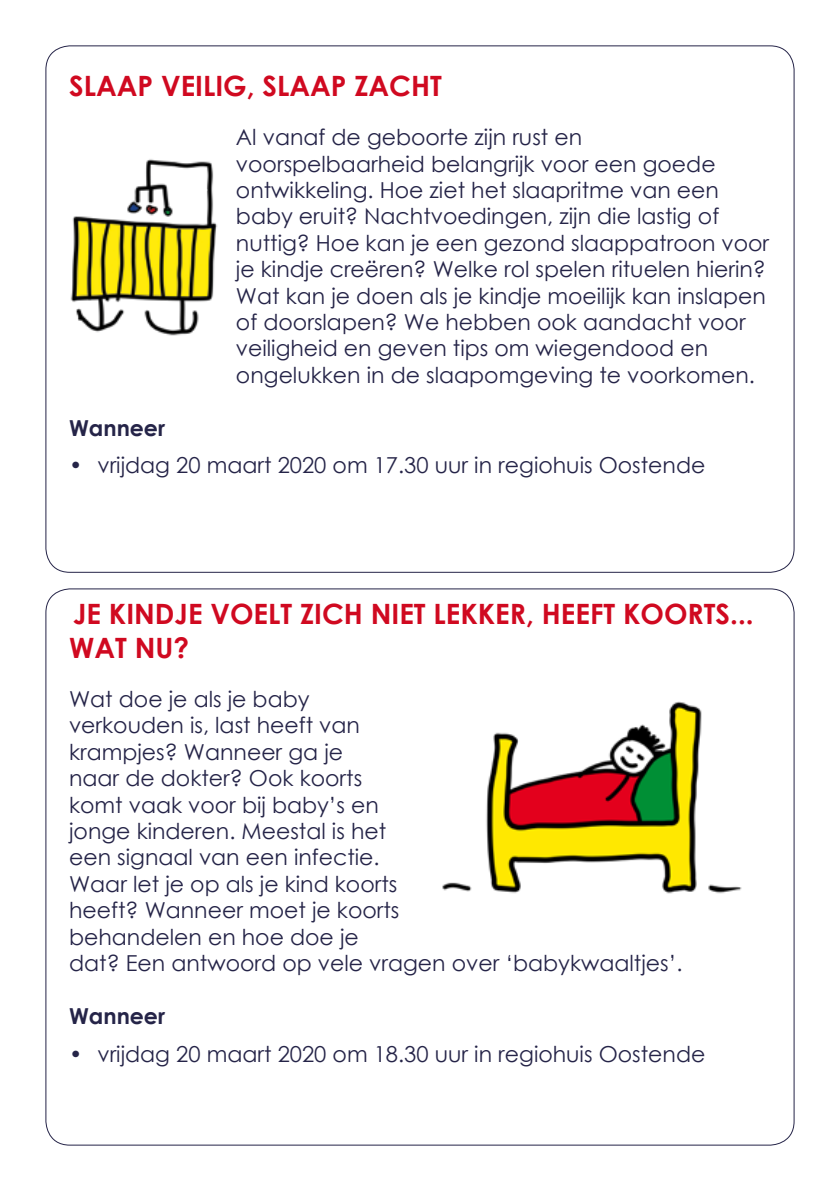
<style>
.page{position:relative;width:840px;height:1191px;background:#fff}
.page>*{position:absolute;margin:0;border:0;box-sizing:border-box;transform-origin:0 0}
.t1{font:700 28px/33.6px "Century Gothic";color:#d00920}
.t2{font:22px/26.4px "Century Gothic";color:#252448}
.t3{font:700 22px "Century Gothic";color:#252448}
</style>
<div class="page">
<img style="left:70px;top:159px;width:148px;height:177px">
<img style="left:442px;top:701px;width:300px;height:193px">
<p class="t1" style="left:69px;top:68px;width:374px">SLAAP VEILIG, SLAAP ZACHT</p>
<p class="t2" style="left:236px;top:124px;width:534px">Al vanaf de geboorte zijn rust en voorspelbaarheid belangrijk voor een goede ontwikkeling. Hoe ziet het slaapritme van een baby eruit? Nachtvoedingen, zijn die lastig of nuttig? Hoe kan je een gezond slaappatroon voor je kindje creëren? Welke rol spelen rituelen hierin?<br>Wat kan je doen als je kindje moeilijk kan inslapen of doorslapen? We hebben ook aandacht voor veiligheid en geven tips om wiegendood en ongelukken in de slaapomgeving te voorkomen.</p>
<p class="t3" style="left:69px;top:411px;width:97px">Wanneer</p>
<p class="t2" style="left:69px;top:452px;width:637px">• vrijdag 20 maart 2020 om 17.30 uur in regiohuis Oostende</p>
<p class="t1" style="left:69px;top:596px;width:685px">JE KINDJE VOELT ZICH NIET LEKKER, HEEFT KOORTS...<br>WAT NU?</p>
<p class="t2" style="left:69px;top:685px;width:614px">Wat doe je als je baby<br>verkouden is, last heeft van<br>krampjes? Wanneer ga je<br>naar de dokter? Ook koorts<br>komt vaak voor bij baby’s en<br>jonge kinderen. Meestal is het<br>een signaal van een infectie.<br>Waar let je op als je kind koorts<br>heeft? Wanneer moet je koorts<br>behandelen en hoe doe je<br>dat? Een antwoord op vele vragen over ‘babykwaaltjes’.</p>
<p class="t3" style="left:69px;top:999px;width:97px">Wanneer</p>
<p class="t2" style="left:69px;top:1040px;width:637px">• vrijdag 20 maart 2020 om 18.30 uur in regiohuis Oostende</p>
</div>
